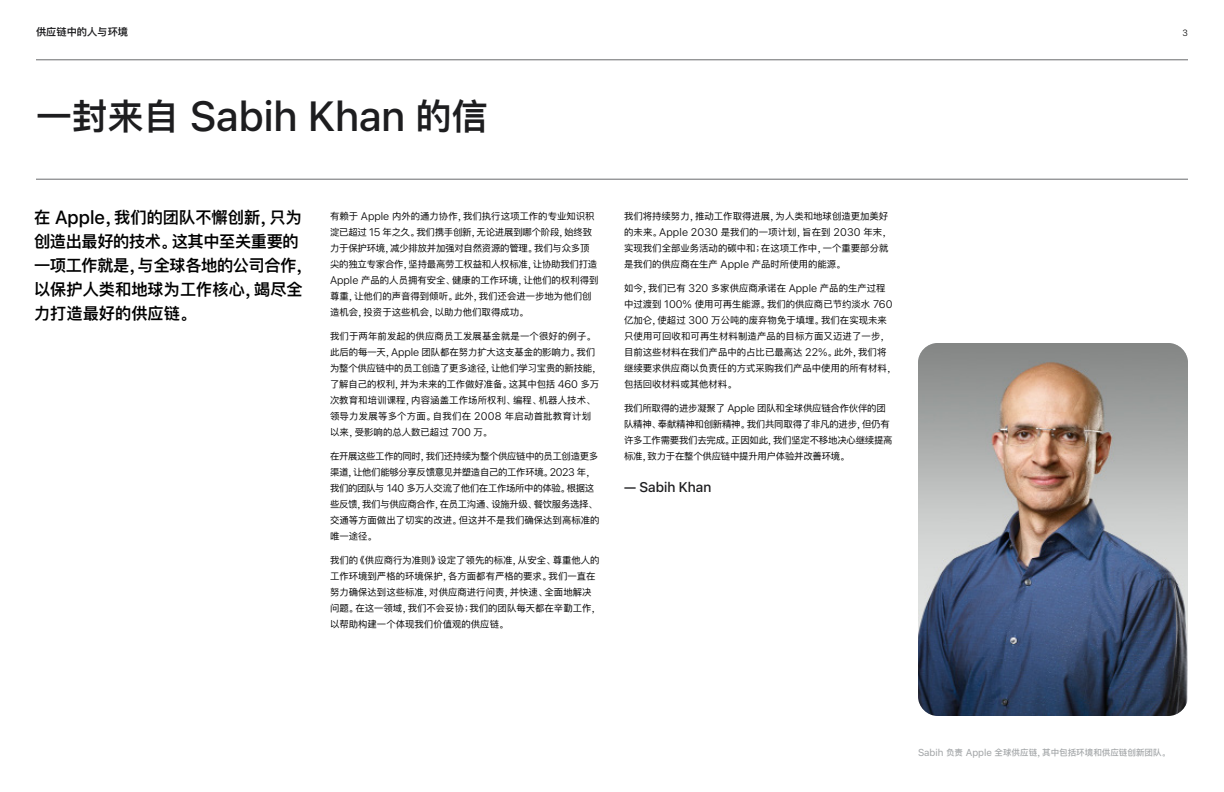
<style>
.page{position:relative;width:1224px;height:792px;background:#fff}
.page>*{position:absolute;margin:0;border:0;box-sizing:border-box;transform-origin:0 0}
.Title___H3{font:600 42px "SF Hello SC";color:#1d1d1f}
.Intro___Medium{font:600 19px/24px "SF Hello SC";color:#000}
.Body___Subtitles{font:600 14px "SF Hello SC";color:#1d1d1f}
.Header___Section_Bold{font:600 12px "SF Hello SC";color:#1d1d1f}
.t1{font:11px/16px "SF Hello SC";color:#000}
.t2{font:11px/16px "SF Hello SC";letter-spacing:-.03em;color:#000}
.t3{font:11px/16px "SF Hello SC";letter-spacing:-.02em;color:#000}
.Caption_Grey___Left_Aligned{font:500 10px "SF Hello SC";color:#a4a7a9}
.t4{font:9px "SF Hello SC";color:#000}
</style>
<div class="page">
<hr style="left:36px;top:60px;width:1152px;height:1px;background:#696b6d">
<div style="left:1156px;top:0;width:68px;height:68px;background:#fff;border-radius:20px"></div>
<img style="left:918px;top:343px;width:270px;height:373px">
<hr style="left:36px;top:179px;width:1152px;height:1px;background:#696b6d">
<p class="Header___Section_Bold" style="left:36px;top:25px;width:94px">供应链中的人与环境</p>
<p class="t4" style="left:1183px;top:28px;width:7px">3</p>
<p class="Title___H3" style="left:36px;top:92px;width:453px">一封来自 Sabih Khan 的信</p>
<p class="Intro___Medium" style="left:34px;top:206px;width:273px">在 Apple，我们的团队不懈创新，只为创造出最好的技术。这其中至关重要的一项工作就是，与全球各地的公司合作，以保护人类和地球为工作核心，竭尽全力打造最好的供应链。</p>
<p class="t1" style="left:330px;top:208px;width:270px">有赖于 Apple 内外的通力协作，我们执行这项工作的专业知识积淀已超过 15 年之久。我们携手创新，无论进展到哪个阶段，始终致力于保护环境，减少排放并加强对自然资源的管理。我们与众多顶尖的独立专家合作，坚持最高劳工权益和人权标准，让协助我们打造Apple 产品的人员拥有安全、健康的工作环境，让他们的权利得到尊重，让他们的声音得到倾听。此外，我们还会进一步地为他们创造机会，投资于这些机会，以助力他们取得成功。</p>
<p class="t1" style="left:330px;top:328px;width:271px">我们于两年前发起的供应商员工发展基金就是一个很好的例子。此后的每一天，Apple 团队都在努力扩大这支基金的影响力。我们为整个供应链中的员工创造了更多途径，让他们学习宝贵的新技能，了解自己的权利，并为未来的工作做好准备。这其中包括 460 多万次教育和培训课程，内容涵盖工作场所权利、编程、机器人技术、领导力发展等多个方面。自我们在 2008 年启动首批教育计划以来，受影响的总人数已超过 700 万。</p>
<p class="t2" style="left:330px;top:448px;width:271px">在开展这些工作的同时，我们还持续为整个供应链中的员工创造更多渠道，让他们能够分享反馈意见并塑造自己的工作环境。2023 年，我们的团队与 140 多万人交流了他们在工作场所中的体验。根据这些反馈，我们与供应商合作，在员工沟通、设施升级、餐饮服务选择、交通等方面做出了切实的改进。但这并不是我们确保达到高标准的唯一途径。</p>
<p class="t1" style="left:330px;top:552px;width:271px">我们的《供应商行为准则》设定了领先的标准，从安全、尊重他人的工作环境到严格的环境保护，各方面都有严格的要求。我们一直在努力确保达到这些标准，对供应商进行问责，并快速、全面地解决问题。在这一领域，我们不会妥协；我们的团队每天都在辛勤工作，以帮助构建一个体现我们价值观的供应链。</p>
<p class="t1" style="left:624px;top:208px;width:266px;text-align:justify">我们将持续努力，推动工作取得进展，为人类和地球创造更加美好的未来。Apple 2030 是我们的一项计划，旨在到 2030 年末，实现我们全部业务活动的碳中和；在这项工作中，一个重要部分就是我们的供应商在生产 Apple 产品时所使用的能源。</p>
<p class="t1" style="left:624px;top:280px;width:270px">如今，我们已有 320 多家供应商承诺在 Apple 产品的生产过程中过渡到 100% 使用可再生能源。我们的供应商已节约淡水 760亿加仑，使超过 300 万公吨的废弃物免于填埋。我们在实现未来只使用可回收和可再生材料制造产品的目标方面又迈进了一步，目前这些材料在我们产品中的占比已最高达 22%。此外，我们将继续要求供应商以负责任的方式采购我们产品中使用的所有材料，包括回收材料或其他材料。</p>
<p class="t3" style="left:624px;top:400px;width:270px">我们所取得的进步凝聚了 Apple 团队和全球供应链合作伙伴的团队精神、奉献精神和创新精神。我们共同取得了非凡的进步，但仍有许多工作需要我们去完成。正因如此，我们坚定不移地决心继续提高标准，致力于在整个供应链中提升用户体验并改善环境。</p>
<p class="Body___Subtitles" style="left:624px;top:479px;width:89px">— Sabih Khan</p>
<p class="Caption_Grey___Left_Aligned" style="left:918px;top:747px;width:251px">Sabih 负责 Apple 全球供应链，其中包括环境和供应链创新团队。</p>
</div>
